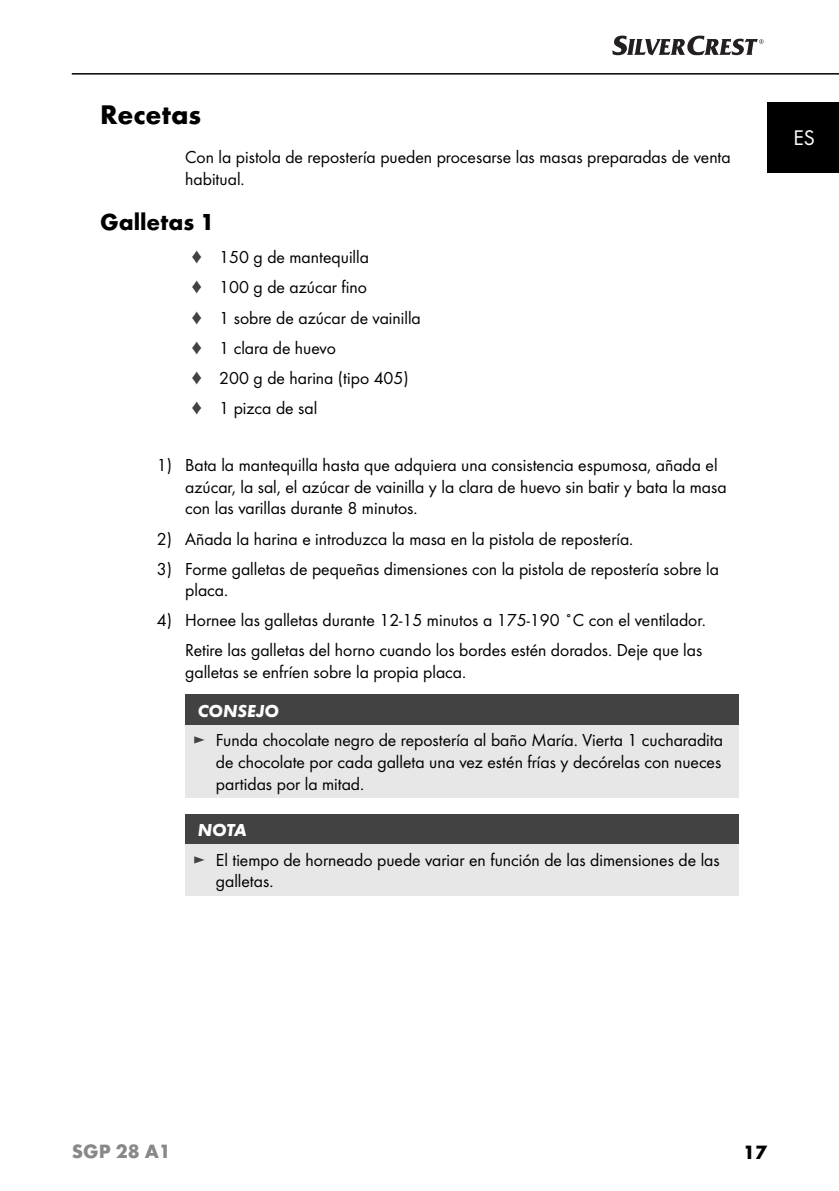
<style>
.page{position:relative;width:839px;height:1191px;background:#fff}
.page>*{position:absolute;margin:0;border:0;box-sizing:border-box;transform-origin:0 0}
.t1{font:700 28px "Futura";color:#000}
.t2{font:700 24px "Futura";color:#000}
.t3{font:22px "Futura Boo";color:#fff}
.t4{font:700 20px "Futura";color:#888}
.t5{font:700 20px "Futura";color:#000}
.t6{font:18px/21.6px "Futura Boo";color:#000}
.t7{font:italic 700 18px "Futura";color:#fff}
.s1{color:#424242}
</style>
<div class="page">
<hr style="left:72px;top:73px;width:767px;height:2px;background:#000">
<svg style="left:612px;top:36px;width:151px;height:19px"></svg>
<div style="left:767px;top:102px;width:72px;height:71px;background:#000"></div>
<div style="left:185px;top:694px;width:553px;height:31px;background:#424242"></div>
<div style="left:185px;top:725px;width:553px;height:72px;background:#e7e7e7"></div>
<div style="left:185px;top:814px;width:553px;height:30px;background:#424242"></div>
<div style="left:185px;top:844px;width:553px;height:51px;background:#e7e7e7"></div>
<h1 class="t1" style="left:100px;top:104px;width:102px">Recetas</h1>
<p class="t6" style="left:185px;top:147px;width:547px">Con la pistola de repostería pueden procesarse las masas preparadas de venta habitual.</p>
<h2 class="t2" style="left:100px;top:213px;width:116px">Galletas 1</h2>
<p class="t6" style="left:191px;top:243px;width:231px;line-height:30.2px"><span class="s1">♦</span> 150 g de mantequilla<br><span class="s1">♦</span> 100 g de azúcar fino<br><span class="s1">♦</span> 1 sobre de azúcar de vainilla <span class="s1">♦</span> 1 clara de huevo<br><span class="s1">♦</span> 200 g de harina (tipo 405) <span class="s1">♦</span> 1 pizca de sal</p>
<p class="t6" style="left:185px;top:455px;width:543px;text-indent:-28px">1) Bata la mantequilla hasta que adquiera una consistencia espumosa, añada el azúcar, la sal, el azúcar de vainilla y la clara de huevo sin batir y bata la masa con las varillas durante 8 minutos.</p>
<p class="t6" style="left:157px;top:529px;width:478px">2) Añada la harina e introduzca la masa en la pistola de repostería.</p>
<p class="t6" style="left:185px;top:559px;width:535px;text-indent:-28px">3) Forme galletas de pequeñas dimensiones con la pistola de repostería sobre la placa.</p>
<p class="t6" style="left:157px;top:606px;width:550px;line-height:30.2px;text-align:right">4) Hornee las galletas durante 12-15 minutos a 175-190 ˚C con el ventilador.<br>Retire las galletas del horno cuando los bordes estén dorados. Deje que las</p>
<p class="t6" style="left:185px;top:662px;width:282px">galletas se enfríen sobre la propia placa.</p>
<p class="t7" style="left:198px;top:703px;width:83px">CONSEJO</p>
<p class="t6" style="left:216px;top:730px;width:508px;text-align:justify;text-indent:-23px"><span class="s1">►</span> Funda chocolate negro de repostería al baño María. Vierta 1 cucharadita de chocolate por cada galleta una vez estén frías y decórelas con nueces partidas por la mitad.</p>
<p class="t7" style="left:198px;top:823px;width:50px">NOTA</p>
<p class="t6" style="left:216px;top:850px;width:505px;text-indent:-23px"><span class="s1">►</span> El tiempo de horneado puede variar en función de las dimensiones de las galletas.</p>
<p class="t3" style="left:793px;top:127px;width:23px">ES</p>
<p class="t4" style="left:72px;top:1143px;width:101px">SGP 28 A1</p>
<p class="t5" style="left:743px;top:1144px;width:25px">17</p>
</div>
